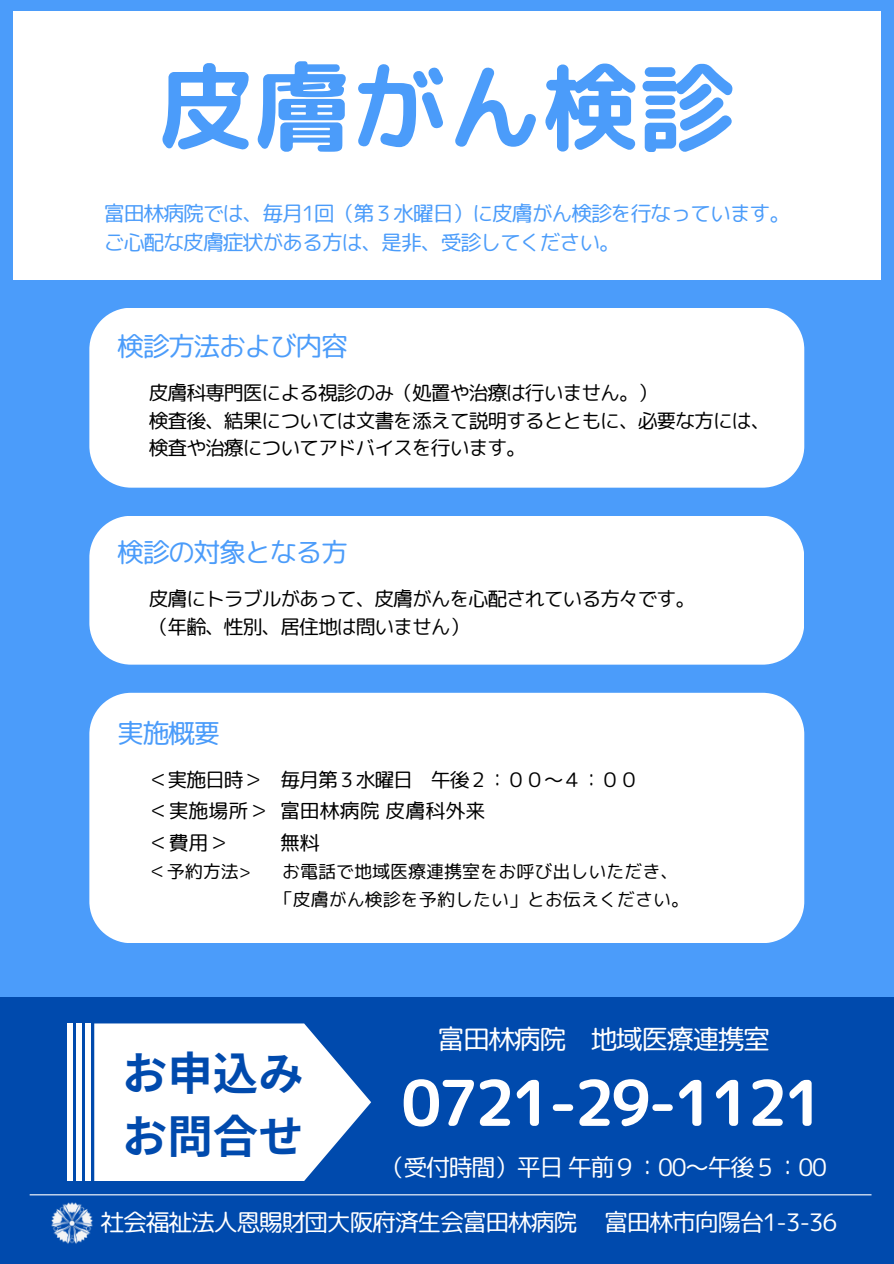
<style>
.page{position:relative;width:894px;height:1264px;background:#fff}
.page>*{position:absolute;margin:0;border:0;box-sizing:border-box;transform-origin:0 0}
.t1{font:96px "rounded mplus 1 p bold";color:#4b9cfa}
.t2{font:63px "rounded mplus 1 p bold";letter-spacing:-.055em;color:#fff}
.t3{font:700 45.45px/63px "Noto Sans JP";color:#004aad}
.t4{font:27px "rounded mplus 1 p regular";letter-spacing:-.055em;color:#4b9cfa}
.t5{font:27px "rounded mplus 1 p regular";letter-spacing:-.055em;color:#fff}
.t6{font:24px "rounded mplus 1 p regular";letter-spacing:-.055em;color:#fff}
.t7{font:21px/29.2px "rounded mplus 1 p regular";letter-spacing:-.055em;color:#4b9cfa}
.t8{font:19.95px/27.8px "rounded mplus 1 p regular";letter-spacing:-.055em;color:#000}
.t9{font:19.95px "rounded mplus 1 p regular";color:#000}
.t10{font:18px "rounded mplus 1 p regular";color:#000}
</style>
<div class="page">
<div style="left:0;top:0;width:893px;height:1263px;background:#4b9cfa"></div>
<div style="left:13px;top:11px;width:867px;height:268px;background:#fff"></div>
<div style="left:89px;top:308px;width:715px;height:179px;background:#fff"></div>
<div style="left:89px;top:516px;width:715px;height:148px;background:#fff"></div>
<div style="left:89px;top:692px;width:715px;height:251px;background:#fff"></div>
<div style="left:0;top:997px;width:893px;height:266px;background:#004aad"></div>
<svg style="left:94px;top:1023px;width:277px;height:157px;background:#dfe8f4"></svg>
<div style="left:85px;top:1023px;width:6px;height:157px;background:#fff"></div>
<div style="left:76px;top:1023px;width:6px;height:157px;background:#fff"></div>
<div style="left:67px;top:1023px;width:6px;height:157px;background:#fff"></div>
<hr style="left:30px;top:1194px;width:841px;height:1px;background:#fff">
<img style="left:51px;top:1202px;width:42px;height:42px">
<h6 class="t1" style="left:158px;top:39px;width:577px">皮膚がん検診</h6>
<h4 class="t7" style="left:104px;top:198px;width:687px">富田林病院では、毎月1回（第３水曜日）に皮膚がん検診を行なっています。ご心配な皮膚症状がある方は、是非、受診してください。</h4>
<h6 class="t4" style="left:117px;top:327px;width:232px">検診方法および内容</h6>
<h4 class="t8" style="left:149px;top:378px;width:623px">皮膚科専門医による視診のみ（処置や治療は行いません。）<br>検査後、結果については文書を添えて説明するとともに、必要な方には、検査や治療についてアドバイスを行います。</h4>
<h6 class="t4" style="left:117px;top:533px;width:232px">検診の対象となる方</h6>
<h4 class="t8" style="left:149px;top:584px;width:548px">皮膚にトラブルがあって、皮膚がんを心配されている方々です。（年齢、性別、居住地は問いません）</h4>
<p class="t4" style="left:117px;top:714px;width:105px">実施概要</p>
<p class="t8" style="left:149px;top:765px;width:491px">＜実施日時＞ 毎月第３水曜日 午後２：００〜４：００</p>
<p class="t9" style="left:149px;top:796px;width:338px">＜実施場所＞富田林病院皮膚科外来</p>
<p class="t8" style="left:149px;top:828px;width:81px">＜費用＞</p>
<p class="t8" style="left:280px;top:828px;width:41px">無料</p>
<p class="t10" style="left:149px;top:858px;width:103px">＜予約方法&gt;</p>
<p class="t10" style="left:282px;top:858px;width:398px">お電話で地域医療連携室をお呼び出しいただき、</p>
<h3 class="t10" style="left:275px;top:886px;width:416px">「皮膚がん検診を予約したい」とお伝えください。</h3>
<h2 class="t5" style="left:437px;top:1019px;width:334px">富田林病院 地域医療連携室</h2>
<h5 class="t2" style="left:401px;top:1058px;width:424px">0721-29-1121</h5>
<p class="t6" style="left:381px;top:1149px;width:447px">（受付時間）平日午前９：00〜午後５：00</p>
<h5 class="t6" style="left:100px;top:1205px;width:738px">社会福祉法人恩賜財団大阪府済生会富田林病院 富田林市向陽台1-3-36</h5>
<h4 class="t3" style="left:122px;top:1039px;width:183px">お申込みお問合せ</h4>
</div>
